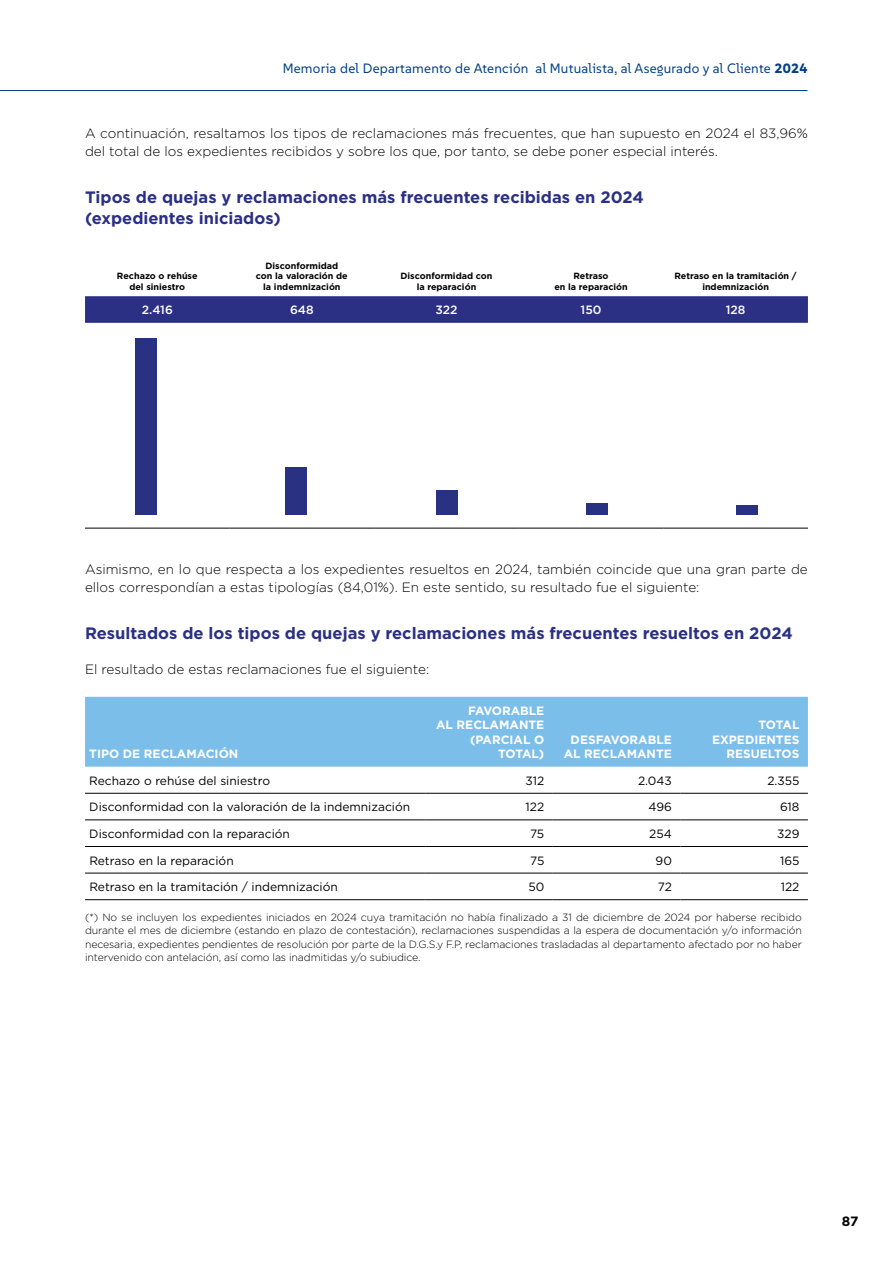
<style>
.page{position:relative;width:893px;height:1263px;background:#fff}
.page>*{position:absolute;margin:0;border:0;box-sizing:border-box;transform-origin:0 0}
.t1{font:700 16.5px/21px "Gotham";color:#2b3084}
.t2{font:300 13.5px/18px "Gotham";color:#000}
.t3{font:13.5px "SUSE";letter-spacing:.02em;color:#033f85}
.t4{font:700 13.5px "Gotham";color:#000}
.t5{font:12px "Gotham";color:#000}
.t6{font:700 12px/14.4px "Gotham";color:#fff;text-align:right}
.t7{font:500 12px "Gotham";color:#fff}
.t8{font:300 10.5px/13.5px "Gotham";letter-spacing:-.01em;color:#000;text-align:justify}
.t9{font:700 9px/10.8px "Gotham";color:#000;text-align:center}
.s1{font-weight:800}
</style>
<div class="page">
<hr style="left:0;top:90px;width:808px;height:1px;background:#033f85">
<svg style="left:85px;top:296px;width:723px;height:27px;background:#2d3285"></svg>
<hr style="left:85px;top:528px;width:145px;height:1px;background:#000">
<hr style="left:230px;top:528px;width:144px;height:1px;background:#000">
<hr style="left:374px;top:528px;width:145px;height:1px;background:#000">
<hr style="left:519px;top:528px;width:144px;height:1px;background:#000">
<hr style="left:663px;top:528px;width:145px;height:1px;background:#000">
<div style="left:736px;top:505px;width:21px;height:9px;background:#293282"></div>
<div style="left:586px;top:503px;width:21px;height:11px;background:#293282"></div>
<div style="left:436px;top:490px;width:21px;height:24px;background:#293282"></div>
<div style="left:286px;top:467px;width:21px;height:47px;background:#293282"></div>
<div style="left:136px;top:338px;width:21px;height:176px;background:#293282"></div>
<div style="left:85px;top:697px;width:723px;height:70px;background:#7cbeea"></div>
<hr style="left:85px;top:820px;width:340px;height:1px;background:#000">
<hr style="left:425px;top:820px;width:128px;height:1px;background:#000">
<hr style="left:553px;top:820px;width:127px;height:1px;background:#000">
<hr style="left:680px;top:820px;width:128px;height:1px;background:#000">
<hr style="left:85px;top:846px;width:340px;height:1px;background:#000">
<hr style="left:425px;top:846px;width:128px;height:1px;background:#000">
<hr style="left:553px;top:846px;width:127px;height:1px;background:#000">
<hr style="left:680px;top:846px;width:128px;height:1px;background:#000">
<hr style="left:85px;top:873px;width:340px;height:1px;background:#000">
<hr style="left:425px;top:873px;width:128px;height:1px;background:#000">
<hr style="left:553px;top:873px;width:127px;height:1px;background:#000">
<hr style="left:680px;top:873px;width:128px;height:1px;background:#000">
<hr style="left:85px;top:793px;width:340px;height:1px;background:#000">
<hr style="left:425px;top:793px;width:128px;height:1px;background:#000">
<hr style="left:553px;top:793px;width:127px;height:1px;background:#000">
<hr style="left:680px;top:793px;width:128px;height:1px;background:#000">
<hr style="left:85px;top:899px;width:340px;height:1px;background:#000">
<hr style="left:425px;top:899px;width:128px;height:1px;background:#000">
<hr style="left:553px;top:899px;width:127px;height:1px;background:#000">
<hr style="left:680px;top:899px;width:128px;height:1px;background:#000">
<p class="t3" style="left:283px;top:60px;width:526px">Memoria del Departamento de Atención al Mutualista, al Asegurado y al Cliente <span class="s1">2024</span></p>
<p class="t2" style="left:85px;top:124px;width:724px">A continuación, resaltamos los tipos de reclamaciones más frecuentes, que han supuesto en 2024 el 83,96% del total de los expedientes recibidos y sobre los que, por tanto, se debe poner especial interés.</p>
<h1 class="t1" style="left:85px;top:186px;width:560px">Tipos de quejas y reclamaciones más frecuentes recibidas en 2024 (expedientes iniciados)</h1>
<p class="t9" style="left:117px;top:271px;width:82px">Rechazo o rehúse del siniestro</p>
<p class="t9" style="left:256px;top:260px;width:93px">Disconformidad<br>con la valoración de la indemnización</p>
<p class="t9" style="left:400px;top:271px;width:93px">Disconformidad con la reparación</p>
<p class="t9" style="left:554px;top:271px;width:75px">Retraso<br>en la reparación</p>
<p class="t9" style="left:675px;top:271px;width:124px">Retraso en la tramitación / indemnización</p>
<p class="t7" style="left:142px;top:302px;width:33px">2.416</p>
<p class="t7" style="left:290px;top:302px;width:25px">648</p>
<p class="t7" style="left:435px;top:302px;width:24px">322</p>
<p class="t7" style="left:581px;top:302px;width:22px">150</p>
<p class="t7" style="left:726px;top:302px;width:21px">128</p>
<p class="t2" style="left:85px;top:560px;width:724px">Asimismo, en lo que respecta a los expedientes resueltos en 2024, también coincide que una gran parte de ellos correspondían a estas tipologías (84,01%). En este sentido, su resultado fue el siguiente:</p>
<h1 class="t1" style="left:85px;top:622px;width:709px">Resultados de los tipos de quejas y reclamaciones más frecuentes resueltos en 2024</h1>
<p class="t2" style="left:85px;top:660px;width:346px">El resultado de estas reclamaciones fue el siguiente:</p>
<p class="t6" style="left:89px;top:747px;width:151px">TIPO DE RECLAMACIÓN</p>
<p class="t6" style="left:436px;top:703px;width:110px">FAVORABLE<br>AL RECLAMANTE (PARCIAL O<br>TOTAL)</p>
<p class="t6" style="left:564px;top:732px;width:110px;text-align:center">DESFAVORABLE<br>AL RECLAMANTE</p>
<p class="t6" style="left:712px;top:718px;width:89px">TOTAL<br>EXPEDIENTES<br>RESUELTOS</p>
<p class="t5" style="left:89px;top:773px;width:182px">Rechazo o rehúse del siniestro</p>
<p class="t5" style="left:525px;top:773px;width:20px">312</p>
<p class="t5" style="left:638px;top:773px;width:35px">2.043</p>
<p class="t5" style="left:767px;top:773px;width:34px">2.355</p>
<p class="t5" style="left:89px;top:799px;width:322px">Disconformidad con la valoración de la indemnización</p>
<p class="t5" style="left:526px;top:799px;width:20px">122</p>
<p class="t5" style="left:648px;top:799px;width:25px">496</p>
<p class="t5" style="left:780px;top:799px;width:21px">618</p>
<p class="t5" style="left:89px;top:826px;width:202px">Disconformidad con la reparación</p>
<p class="t5" style="left:530px;top:826px;width:16px">75</p>
<p class="t5" style="left:649px;top:826px;width:24px">254</p>
<p class="t5" style="left:777px;top:826px;width:24px">329</p>
<p class="t5" style="left:89px;top:853px;width:146px">Retraso en la reparación</p>
<p class="t5" style="left:530px;top:853px;width:16px">75</p>
<p class="t5" style="left:656px;top:853px;width:18px">90</p>
<p class="t5" style="left:780px;top:853px;width:21px">165</p>
<p class="t5" style="left:89px;top:879px;width:250px">Retraso en la tramitación / indemnización</p>
<p class="t5" style="left:528px;top:879px;width:17px">50</p>
<p class="t5" style="left:658px;top:879px;width:16px">72</p>
<p class="t5" style="left:781px;top:879px;width:20px">122</p>
<p class="t8" style="left:85px;top:910px;width:718px">(*) No se incluyen los expedientes iniciados en 2024 cuya tramitación no había finalizado a 31 de diciembre de 2024 por haberse recibido durante el mes de diciembre (estando en plazo de contestación), reclamaciones suspendidas a la espera de documentación y/o información necesaria, expedientes pendientes de resolución por parte de la D.G.S.y F.P, reclamaciones trasladadas al departamento afectado por no haber intervenido con antelación, así como las inadmitidas y/o subiudice.</p>
<p class="t4" style="left:842px;top:1212px;width:18px">87</p>
</div>
